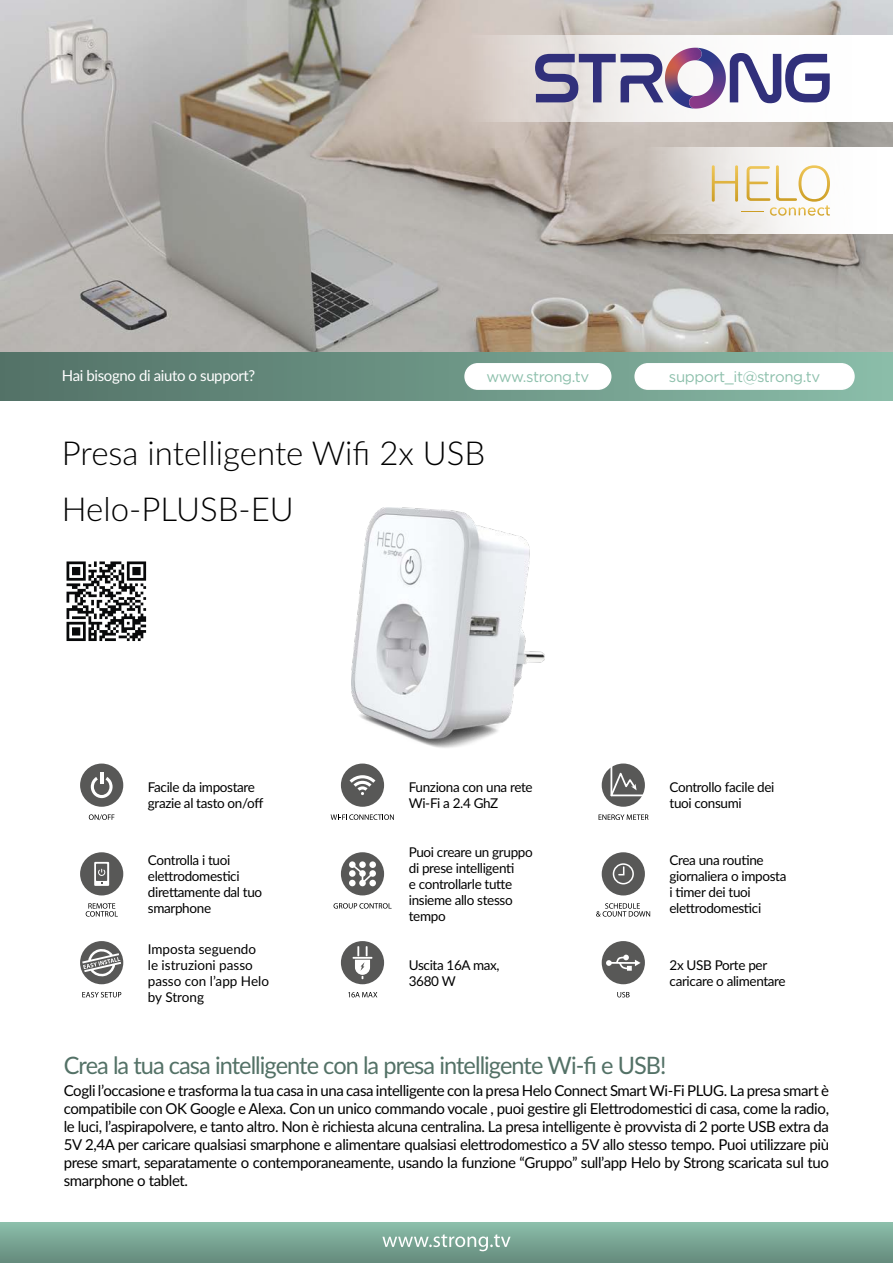
<style>
.page{position:relative;width:893px;height:1263px;background:#fff}
.page>*{position:absolute;margin:0;border:0;box-sizing:border-box;transform-origin:0 0}
.t1{font:300 33px/56.6px "Lato";color:#000}
.t2{font:24px "Lato";letter-spacing:-.04em;color:#537166}
.t3{font:15px/18px "Lato";letter-spacing:-.025em;color:#000;text-align:justify}
.t4{font:15px "Gotham";letter-spacing:-.025em;color:#8dc0ac}
.t5{font:15px "Lato";letter-spacing:-.025em;color:#fff}
.t6{font:13.5px/16.2px "Lato";letter-spacing:-.025em;color:#000}
.t7{font:13.5px/16.2px "Lato";color:#000}
</style>
<div class="page">
<div style="left:0;top:1222px;width:893px;height:41px;background:linear-gradient(to bottom,#8cbfab,#648a7c)"></div>
<svg style="left:382px;top:1234px;width:129px;height:17px;background:#96b8ab"></svg>
<img style="left:0;top:0;width:893px;height:352px">
<svg style="left:66px;top:561px;width:81px;height:80px"></svg>
<svg style="left:67px;top:561px;width:79px;height:80px"></svg>
<div style="left:0;top:352px;width:893px;height:48px;background:linear-gradient(to right,#527066,#89bca8)"></div>
<svg style="left:468px;top:35px;width:425px;height:86px"></svg>
<svg style="left:646px;top:147px;width:247px;height:87px"></svg>
<svg style="left:712px;top:165px;width:118px;height:51px"></svg>
<img style="left:351px;top:507px;width:194px;height:241px">
<svg style="left:730px;top:53px;width:100px;height:50px"></svg>
<svg style="left:535px;top:48px;width:178px;height:61px"></svg>
<div style="left:80px;top:763px;width:43px;height:44px;background:#585857;border-radius:50%"></div>
<svg style="left:89px;top:814px;width:25px;height:6px"></svg>
<svg style="left:91px;top:772px;width:22px;height:26px"></svg>
<div style="left:341px;top:763px;width:43px;height:44px;background:#585857;border-radius:50%"></div>
<svg style="left:331px;top:814px;width:63px;height:6px"></svg>
<svg style="left:350px;top:775px;width:25px;height:20px"></svg>
<svg style="left:599px;top:814px;width:49px;height:6px"></svg>
<div style="left:602px;top:763px;width:43px;height:44px;background:#585857;border-radius:50%"></div>
<svg style="left:609px;top:763px;width:36px;height:35px"></svg>
<svg style="left:596px;top:903px;width:54px;height:14px"></svg>
<div style="left:602px;top:852px;width:43px;height:43px;background:#585857;border-radius:50%"></div>
<svg style="left:612px;top:863px;width:22px;height:22px"></svg>
<svg style="left:86px;top:903px;width:32px;height:14px"></svg>
<div style="left:80px;top:852px;width:43px;height:43px;background:#585857;border-radius:50%"></div>
<svg style="left:94px;top:862px;width:15px;height:24px"></svg>
<div style="left:341px;top:852px;width:43px;height:43px;background:#585857;border-radius:50%"></div>
<svg style="left:334px;top:903px;width:57px;height:5px"></svg>
<svg style="left:350px;top:862px;width:25px;height:25px"></svg>
<div style="left:80px;top:941px;width:43px;height:43px;background:#585857;border-radius:50%"></div>
<svg style="left:82px;top:992px;width:39px;height:5px"></svg>
<svg style="left:82px;top:948px;width:39px;height:29px"></svg>
<div style="left:341px;top:941px;width:43px;height:43px;background:#585857;border-radius:50%"></div>
<svg style="left:348px;top:992px;width:29px;height:5px"></svg>
<svg style="left:353px;top:946px;width:19px;height:33px"></svg>
<div style="left:602px;top:941px;width:43px;height:43px;background:#585857;border-radius:50%"></div>
<svg style="left:606px;top:955px;width:35px;height:16px"></svg>
<svg style="left:617px;top:992px;width:13px;height:5px"></svg>
<div style="left:465px;top:364px;width:146px;height:25px;background:#fff;border-radius:13px"></div>
<div style="left:464px;top:363px;width:147px;height:27px;border:2px solid #fff;border-radius:13px"></div>
<div style="left:635px;top:364px;width:219px;height:25px;background:#fff;border-radius:13px"></div>
<div style="left:634px;top:363px;width:221px;height:27px;border:2px solid #fff;border-radius:13px"></div>
<p class="t5" style="left:62px;top:365px;width:195px">Hai bisogno di aiuto o support?</p>
<p class="t4" style="left:486px;top:368px;width:104px">www.strong.tv</p>
<p class="t4" style="left:669px;top:367px;width:153px">support_it@strong.tv</p>
<h1 class="t1" style="left:62px;top:423px;width:425px">Presa intelligente Wifi 2x USB<br>Helo-PLUSB-EU</h1>
<p class="t6" style="left:148px;top:779px;width:117px">Facile da impostare grazie al tasto on/off</p>
<p class="t6" style="left:409px;top:779px;width:125px">Funziona con una rete<br>Wi-Fi a 2.4 GhZ</p>
<p class="t6" style="left:669px;top:779px;width:106px">Controllo facile dei tuoi consumi</p>
<p class="t6" style="left:148px;top:851px;width:116px">Controlla i tuoi elettrodomestici direttamente dal tuo smarphone</p>
<p class="t6" style="left:409px;top:843px;width:126px">Puoi creare un gruppo di prese intelligenti<br>e controllarle tutte insieme allo stesso tempo</p>
<p class="t7" style="left:148px;top:940px;width:123px">Imposta seguendo le istruzioni passo passo con l’app Helo by Strong</p>
<p class="t6" style="left:669px;top:851px;width:118px">Crea una routine giornaliera o imposta i timer dei tuoi elettrodomestici</p>
<p class="t6" style="left:409px;top:956px;width:92px">Uscita 16A max,<br>3680 W</p>
<p class="t6" style="left:670px;top:956px;width:118px">2x USB Porte per caricare o alimentare</p>
<h2 class="t2" style="left:64px;top:1048px;width:604px">Crea la tua casa intelligente con la presa intelligente Wi-fi e USB!</h2>
<p class="t3" style="left:64px;top:1081px;width:767px">Cogli l’occasione e trasforma la tua casa in una casa intelligente con la presa Helo Connect Smart Wi-Fi PLUG. La presa smart è compatibile con OK Google e Alexa. Con un unico commando vocale , puoi gestire gli Elettrodomestici di casa, come la radio, le luci, l’aspirapolvere, e tanto altro. Non è richiesta alcuna centralina. La presa intelligente è provvista di 2 porte USB extra da 5V 2,4A per caricare qualsiasi smarphone e alimentare qualsiasi elettrodomestico a 5V allo stesso tempo. Puoi utilizzare più prese smart, separatamente o contemporaneamente, usando la funzione “Gruppo” sull’app Helo by Strong scaricata sul tuo smarphone o tablet.</p>
</div>
